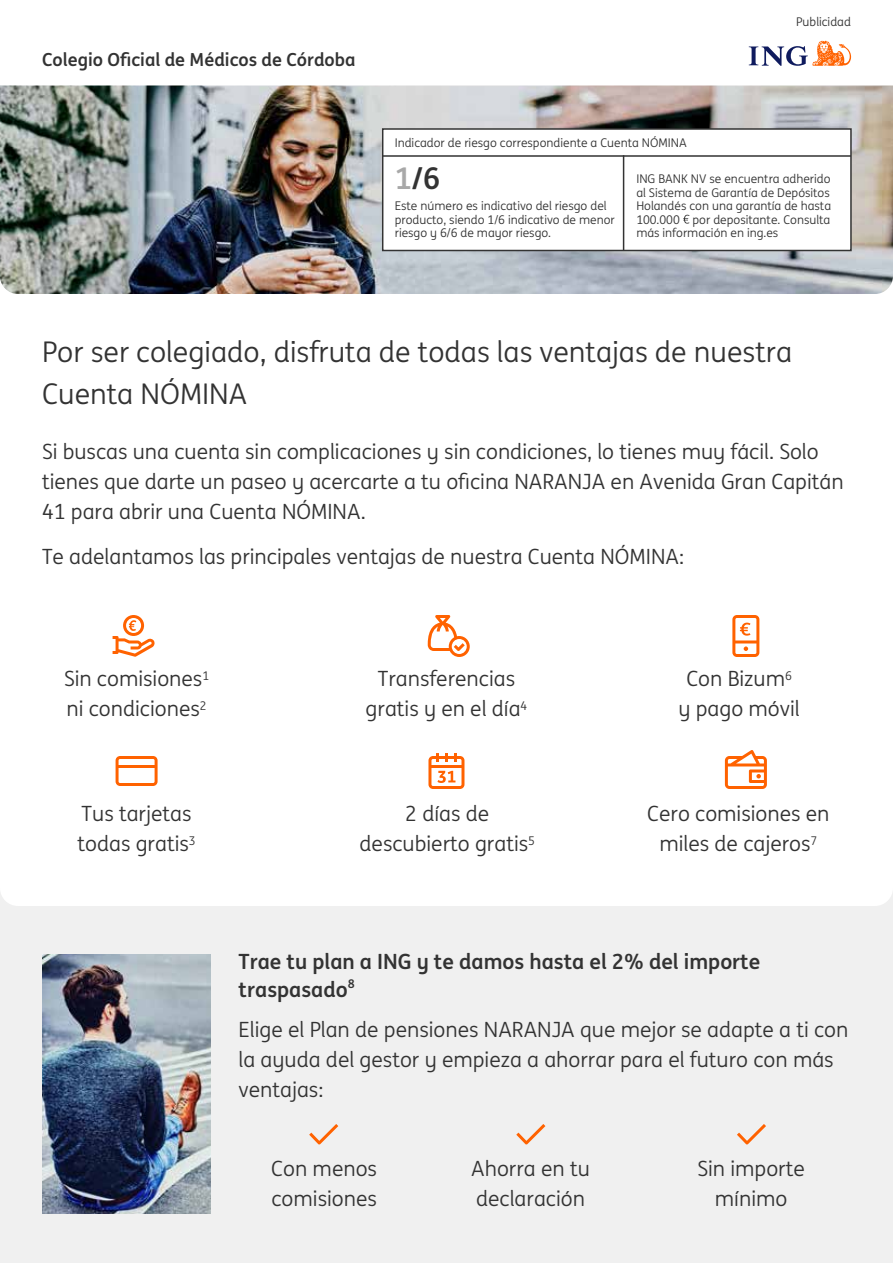
<style>
.page{position:relative;width:893px;height:1263px;background:#fff}
.page>*{position:absolute;margin:0;border:0;box-sizing:border-box;transform-origin:0 0}
.t1{font:700 30px "ING Me";color:#333}
.t2{font:28.5px/42px "ING Me";color:#333}
.t3{font:21px/30px "ING Me";color:#333}
.t4{font:700 21px/28.5px "ING Me";color:#333}
.t5{font:700 18px "ING Me";color:#333}
.t6{font:12px/13.5px "ING Me";color:#333}
.s1{color:#a8a8a8}
</style>
<div class="page">
<svg style="left:748px;top:41px;width:103px;height:25px"></svg>
<div style="left:0;top:885px;width:892px;height:378px;background:#f0f0f0"></div>
<svg style="left:0;top:618px;width:892px;height:288px"></svg>
<img style="left:0;top:86px;width:892px;height:208px">
<div style="left:382px;top:129px;width:468px;height:121px;background:#fff"></div>
<div style="left:382px;top:128px;width:469px;height:123px;border:2px solid #333"></div>
<hr style="left:383px;top:155px;width:467px;height:2px;background:#333">
<svg style="left:683px;top:215px;width:6px;height:9px"></svg>
<hr style="left:622px;top:156px;width:2px;height:94px;background:#333">
<svg style="left:112px;top:615px;width:43px;height:42px"></svg>
<svg style="left:724px;top:750px;width:42px;height:39px"></svg>
<svg style="left:428px;top:753px;width:36px;height:36px"></svg>
<svg style="left:116px;top:756px;width:42px;height:30px"></svg>
<svg style="left:732px;top:615px;width:27px;height:42px"></svg>
<svg style="left:427px;top:615px;width:43px;height:42px"></svg>
<img style="left:42px;top:954px;width:168px;height:260px">
<svg style="left:309px;top:1124px;width:29px;height:21px"></svg>
<svg style="left:516px;top:1124px;width:29px;height:21px"></svg>
<svg style="left:737px;top:1124px;width:29px;height:21px"></svg>
<p class="t5" style="left:42px;top:45px;width:315px">Colegio Oficial de Médicos de Córdoba</p>
<p class="t6" style="left:796px;top:14px;width:56px">Publicidad</p>
<p class="t6" style="left:394px;top:135px;width:293px">Indicador de riesgo correspondiente a Cuenta NÓMINA</p>
<h1 class="t1" style="left:394px;top:154px;width:47px"><span class="s1">1</span>/6</h1>
<p class="t6" style="left:394px;top:198px;width:222px">Este número es indicativo del riesgo del producto, siendo 1/6 indicativo de menor riesgo y 6/6 de mayor riesgo.</p>
<p class="t6" style="left:636px;top:171px;width:196px;text-align:justify">ING BANK NV se encuentra adherido al Sistema de Garantía de Depósitos Holandés con una garantía de hasta 100.000 por depositante. Consulta más información en ing.es</p>
<h2 class="t2" style="left:42px;top:329px;width:751px">Por ser colegiado, disfruta de todas las ventajas de nuestra<br>Cuenta NÓMINA</h2>
<p class="t3" style="left:42px;top:436px;width:803px">Si buscas una cuenta sin complicaciones y sin condiciones, lo tienes muy fácil. Solo tienes que darte un paseo y acercarte a tu oficina NARANJA en Avenida Gran Capitán<br>41 para abrir una Cuenta NÓMINA.</p>
<p class="t3" style="left:42px;top:541px;width:643px">Te adelantamos las principales ventajas de nuestra Cuenta NÓMINA:</p>
<p class="t3" style="left:64px;top:662px;width:147px">Sin comisiones<sup>1 </sup>ni condiciones<sup>2</sup></p>
<p class="t3" style="left:365px;top:662px;width:163px;text-align:center">Transferencias gratis y en el día<sup>4</sup></p>
<p class="t3" style="left:678px;top:662px;width:123px;text-align:center">Con Bizum<sup>6 </sup>y pago móvil</p>
<p class="t3" style="left:77px;top:797px;width:120px">Tus tarjetas todas gratis<sup>3</sup></p>
<p class="t3" style="left:359px;top:797px;width:177px;text-align:center">2 días de descubierto gratis<sup>5</sup></p>
<p class="t3" style="left:647px;top:797px;width:184px;text-align:center">Cero comisiones en miles de cajeros<sup>7</sup></p>
<p class="t4" style="left:239px;top:946px;width:523px">Trae tu plan a ING y te damos hasta el 2% del importe traspasado <sup>8</sup></p>
<p class="t3" style="left:238px;top:1013px;width:611px">Elige el Plan de pensiones NARANJA que mejor se adapte a ti con la ayuda del gestor y empieza a ahorrar para el futuro con más ventajas:</p>
<p class="t3" style="left:271px;top:1153px;width:107px">Con menos comisiones</p>
<p class="t3" style="left:471px;top:1153px;width:120px">Ahorra en tu declaración</p>
<p class="t3" style="left:697px;top:1153px;width:109px;text-align:center">Sin importe mínimo</p>
</div>
